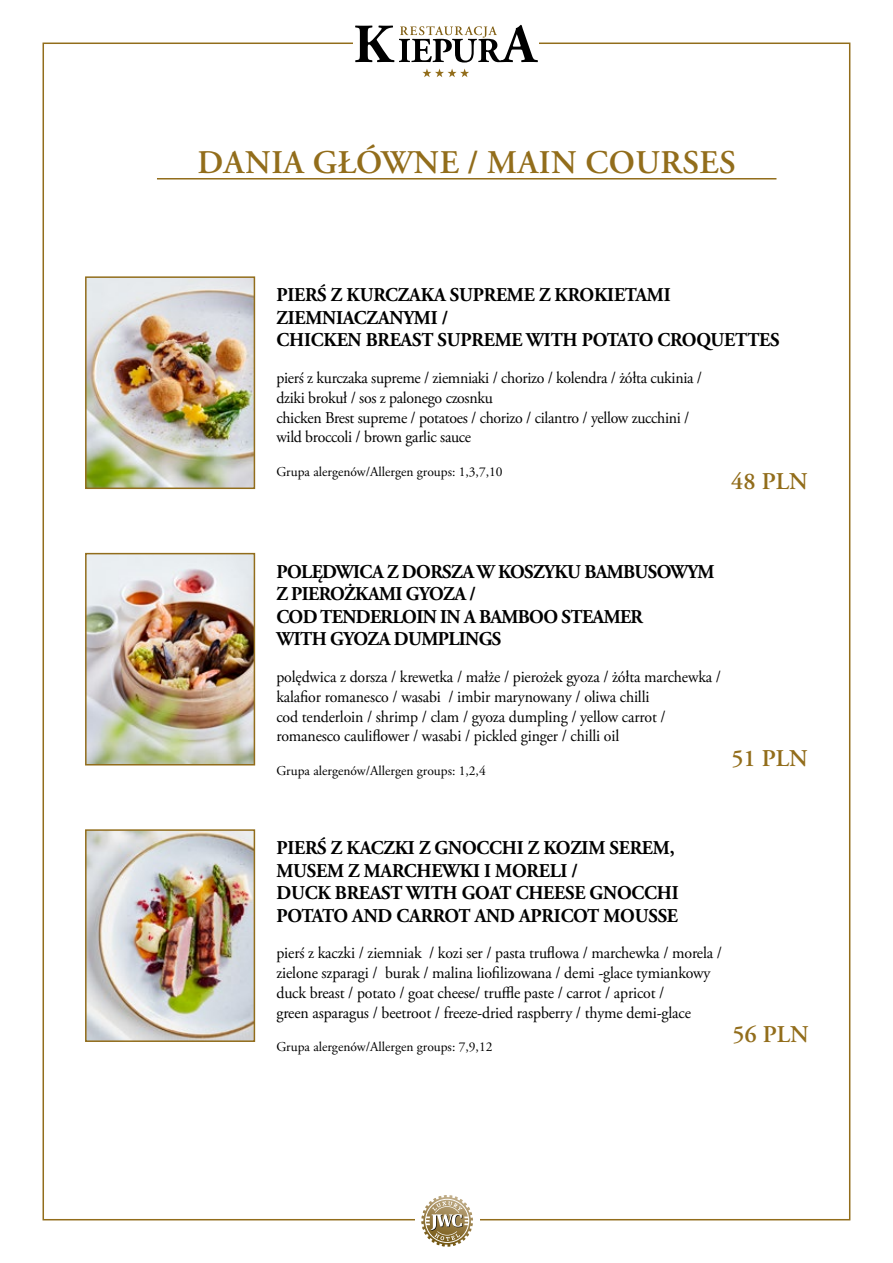
<style>
.page{position:relative;width:893px;height:1263px;background:#fff}
.page>*{position:absolute;margin:0;border:0;box-sizing:border-box;transform-origin:0 0}
.t1{font:600 33px "Adobe Garamond Pro";letter-spacing:.015em;color:#926d1b}
.t2{font:600 24px "Adobe Garamond Pro";color:#926d1b}
.t3{font:700 19.5px/22.5px "Adobe Garamond Pro";letter-spacing:-.01em;color:#000;scale:.96 1}
.t4{font:700 19.5px/22.5px "Adobe Garamond Pro";letter-spacing:-.03em;color:#000;scale:.96 1}
.t5{font:16.5px/19.8px "Adobe Garamond Pro";letter-spacing:-.01em;color:#000;scale:.96 1}
.t6{font:13.5px "Adobe Garamond Pro";color:#000}
</style>
<div class="page">
<svg style="left:355px;top:25px;width:183px;height:38px"></svg>
<svg style="left:422px;top:69px;width:47px;height:8px"></svg>
<svg style="left:421px;top:1195px;width:52px;height:52px"></svg>
<hr style="left:157px;top:178px;width:619px;height:1px;background:#926d1b">
<img style="left:88px;top:279px;width:164px;height:207px">
<div style="left:85px;top:276px;width:170px;height:213px;border:2px solid #926d1b"></div>
<img style="left:88px;top:556px;width:164px;height:206px">
<div style="left:85px;top:553px;width:170px;height:212px;border:2px solid #926d1b"></div>
<img style="left:88px;top:832px;width:164px;height:207px">
<div style="left:85px;top:829px;width:170px;height:213px;border:2px solid #926d1b"></div>
<h1 class="t1" style="left:198px;top:143px;width:540px">DANIA GŁÓWNE / MAIN COURSES</h1>
<p class="t3" style="left:276px;top:284px;width:526px">PIERŚ Z KURCZAKA SUPREME Z KROKIETAMI<br>ZIEMNIACZANYMI /<br>CHICKEN BREAST SUPREME WITH POTATO CROQUETTES</p>
<p class="t5" style="left:276px;top:368px;width:445px">pierś z kurczaka supreme / ziemniaki / chorizo / kolendra / żółta cukinia / dziki brokuł / sos z palonego czosnku<br>chicken Brest supreme / potatoes / chorizo / cilantro / yellow zucchini / wild broccoli / brown garlic sauce</p>
<p class="t6" style="left:276px;top:463px;width:228px">Grupa alergenów/Allergen groups: 1,3,7,10</p>
<h2 class="t2" style="left:731px;top:468px;width:78px">48 PLN</h2>
<p class="t4" style="left:276px;top:560px;width:458px">POLĘDWICA Z DORSZA W KOSZYKU BAMBUSOWYM<br>Z PIEROŻKAMI GYOZA /<br>COD TENDERLOIN IN A BAMBOO STEAMER<br>WITH GYOZA DUMPLINGS</p>
<p class="t5" style="left:276px;top:667px;width:465px">polędwica z dorsza / krewetka / małże / pierożek gyoza / żółta marchewka / kalafior romanesco / wasabi / imbir marynowany / oliwa chilli<br>cod tenderloin / shrimp / clam / gyoza dumpling / yellow carrot / romanesco cauliflower / wasabi / pickled ginger / chilli oil</p>
<p class="t6" style="left:276px;top:762px;width:211px">Grupa alergenów/Allergen groups: 1,2,4</p>
<h2 class="t2" style="left:731px;top:744px;width:78px">51 PLN</h2>
<p class="t3" style="left:276px;top:837px;width:420px">PIERŚ Z KACZKI Z GNOCCHI Z KOZIM SEREM, MUSEM Z MARCHEWKI I MORELI /<br>DUCK BREAST WITH GOAT CHEESE GNOCCHI POTATO AND CARROT AND APRICOT MOUSSE</p>
<p class="t5" style="left:276px;top:944px;width:466px">pierś z kaczki / ziemniak / kozi ser / pasta truflowa / marchewka / morela / zielone szparagi / burak / malina liofilizowana / demi -glace tymiankowy duck breast / potato / goat cheese/ truffle paste / carrot / apricot /<br>green asparagus / beetroot / freeze-dried raspberry / thyme demi-glace</p>
<p class="t6" style="left:276px;top:1039px;width:218px">Grupa alergenów/Allergen groups: 7,9,12</p>
<h2 class="t2" style="left:732px;top:1020px;width:78px">56 PLN</h2>
</div>
